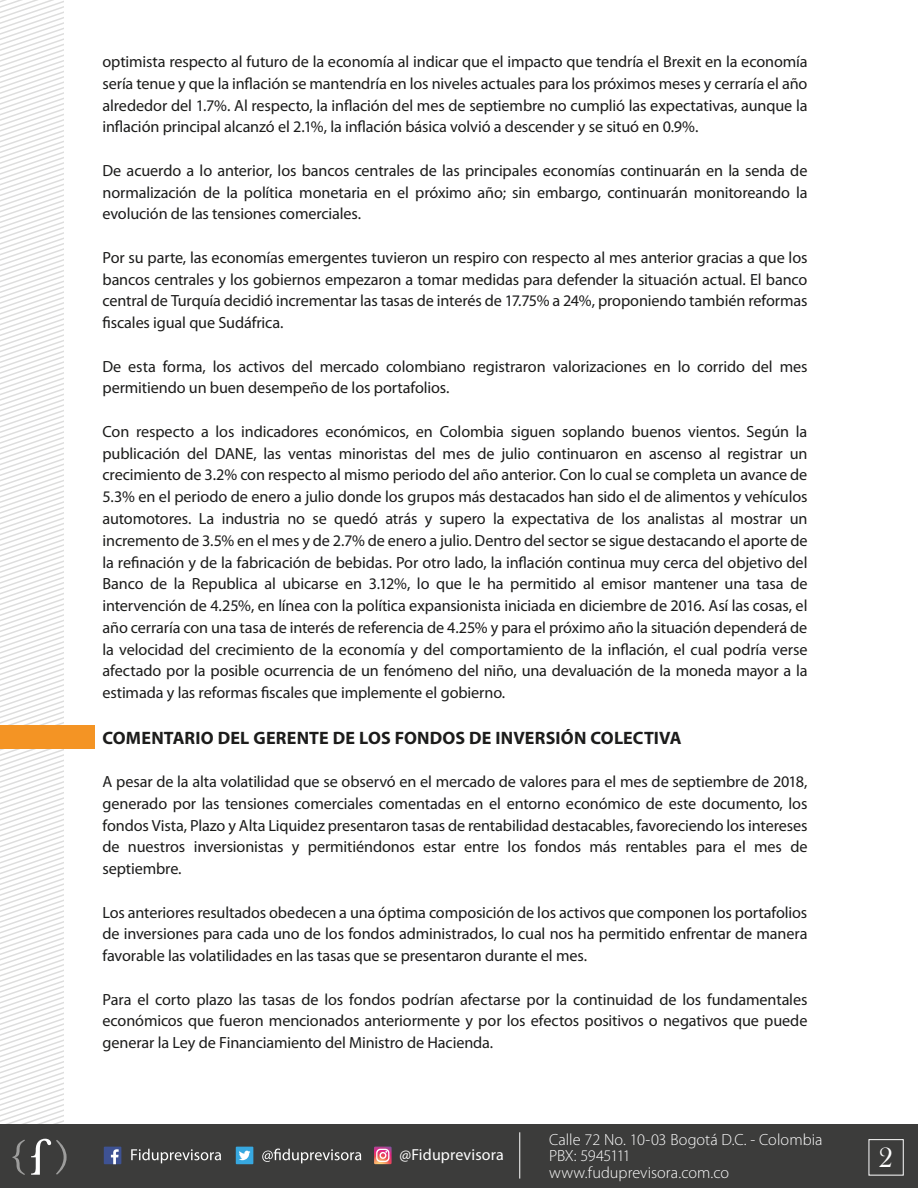
<style>
.page{position:relative;width:918px;height:1188px;background:#fff}
.page>*{position:absolute;margin:0;border:0;box-sizing:border-box;transform-origin:0 0}
.t1{font:28.5px "Bask Old Face";color:#fff}
.t2{font:700 18px "Myriad Pro";letter-spacing:.01em;color:#1c1c1b}
.t3{font:16.2px/21.8px "Myriad Pro";letter-spacing:-.005em;color:#1c1c1b;text-align:justify}
.t4{font:300 16.2px/16.5px "Myriad Pro";color:#fff}
.t5{font:16.05px "Myriad Pro";letter-spacing:.01em;color:#fff}
</style>
<div class="page">
<svg style="left:0;top:273px;width:64px;height:851px"></svg>
<div style="left:0;top:1124px;width:918px;height:64px;background:#3c3c3b"></div>
<div style="left:869px;top:1139px;width:35px;height:37px;border:1px solid #fff"></div>
<svg style="left:12px;top:1140px;width:13px;height:35px"></svg>
<svg style="left:31px;top:1139px;width:36px;height:36px"></svg>
<div style="left:0;top:725px;width:94px;height:24px;background:#f49424"></div>
<hr style="left:519px;top:1132px;width:1px;height:47px;background:#fff">
<svg style="left:131px;top:1149px;width:90px;height:14px"></svg>
<div style="left:104px;top:1147px;width:17px;height:17px;background:#3e5293"></div>
<svg style="left:111px;top:1149px;width:8px;height:15px"></svg>
<svg style="left:262px;top:1149px;width:99px;height:14px"></svg>
<div style="left:236px;top:1147px;width:17px;height:17px;background:#37a8e0"></div>
<svg style="left:239px;top:1151px;width:11px;height:9px"></svg>
<svg style="left:374px;top:1147px;width:18px;height:17px"></svg>
<p class="t3" style="left:102px;top:51px;width:707px">optimista respecto al futuro de la economía al indicar que el impacto que tendría el Brexit en la economía sería tenue y que la inflación se mantendría en los niveles actuales para los próximos meses y cerraría el año alrededor del 1.7%. Al respecto, la inflación del mes de septiembre no cumplió las expectativas, aunque la inflación principal alcanzó el 2.1%, la inflación básica volvió a descender y se situó en 0.9%.</p>
<p class="t3" style="left:102px;top:160px;width:707px">De acuerdo a lo anterior, los bancos centrales de las principales economías continuarán en la senda de normalización de la política monetaria en el próximo año; sin embargo, continuarán monitoreando la evolución de las tensiones comerciales.</p>
<p class="t3" style="left:102px;top:247px;width:707px">Por su parte, las economías emergentes tuvieron un respiro con respecto al mes anterior gracias a que los bancos centrales y los gobiernos empezaron a tomar medidas para defender la situación actual. El banco central de Turquía decidió incrementar las tasas de interés de 17.75% a 24%, proponiendo también reformas fiscales igual que Sudáfrica.</p>
<p class="t3" style="left:102px;top:356px;width:707px">De esta forma, los activos del mercado colombiano registraron valorizaciones en lo corrido del mes permitiendo un buen desempeño de los portafolios.</p>
<p class="t3" style="left:102px;top:421px;width:707px">Con respecto a los indicadores económicos, en Colombia siguen soplando buenos vientos. Según la publicación del DANE, las ventas minoristas del mes de julio continuaron en ascenso al registrar un crecimiento de 3.2% con respecto al mismo periodo del año anterior. Con lo cual se completa un avance de 5.3% en el periodo de enero a julio donde los grupos más destacados han sido el de alimentos y vehículos automotores. La industria no se quedó atrás y supero la expectativa de los analistas al mostrar un incremento de 3.5% en el mes y de 2.7% de enero a julio. Dentro del sector se sigue destacando el aporte de la refinación y de la fabricación de bebidas. Por otro lado, la inflación continua muy cerca del objetivo del Banco de la Republica al ubicarse en 3.12%, lo que le ha permitido al emisor mantener una tasa de intervención de 4.25%, en línea con la política expansionista iniciada en diciembre de 2016. Así las cosas, el año cerraría con una tasa de interés de referencia de 4.25% y para el próximo año la situación dependerá de la velocidad del crecimiento de la economía y del comportamiento de la inflación, el cual podría verse afectado por la posible ocurrencia de un fenómeno del niño, una devaluación de la moneda mayor a la estimada y las reformas fiscales que implemente el gobierno.</p>
<p class="t2" style="left:102px;top:727px;width:581px">COMENTARIO DEL GERENTE DE LOS FONDOS DE INVERSIÓN COLECTIVA</p>
<p class="t3" style="left:102px;top:771px;width:707px">A pesar de la alta volatilidad que se observó en el mercado de valores para el mes de septiembre de 2018, generado por las tensiones comerciales comentadas en el entorno económico de este documento, los fondos Vista, Plazo y Alta Liquidez presentaron tasas de rentabilidad destacables, favoreciendo los intereses de nuestros inversionistas y permitiéndonos estar entre los fondos más rentables para el mes de septiembre.</p>
<p class="t3" style="left:102px;top:902px;width:707px">Los anteriores resultados obedecen a una óptima composición de los activos que componen los portafolios de inversiones para cada uno de los fondos administrados, lo cual nos ha permitido enfrentar de manera favorable las volatilidades en las tasas que se presentaron durante el mes.</p>
<p class="t3" style="left:102px;top:989px;width:706px">Para el corto plazo las tasas de los fondos podrían afectarse por la continuidad de los fundamentales económicos que fueron mencionados anteriormente y por los efectos positivos o negativos que puede generar la Ley de Financiamiento del Ministro de Hacienda.</p>
<p class="t5" style="left:399px;top:1146px;width:106px">@Fiduprevisora</p>
<p class="t4" style="left:549px;top:1132px;width:275px">Calle 72 No. 10-03 Bogotá D.C. - Colombia<br>PBX: 5945111<br>www.fuduprevisora.com.co</p>
<h1 class="t1" style="left:879px;top:1142px;width:16px">2</h1>
</div>
